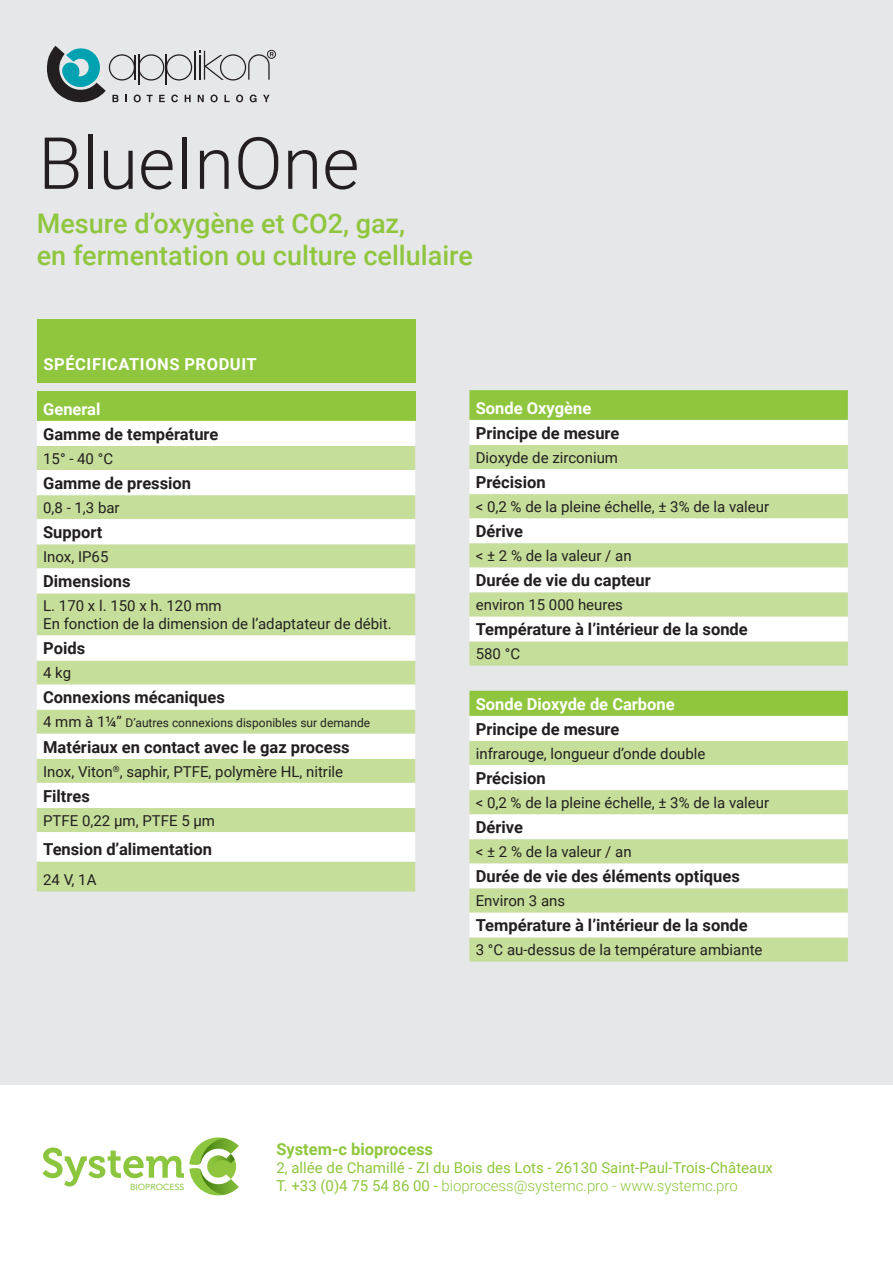
<style>
.page{position:relative;width:893px;height:1263px;background:#fff}
.page>*{position:absolute;margin:0;border:0;box-sizing:border-box;transform-origin:0 0}
.t1{font:300 72px "Roboto";color:#231f20}
.t2{font:500 27px/32.4px "Roboto";color:#8fc63e}
.ss_titre_tableau{font:700 16.5px "Roboto";color:#231f20}
.t3{font:700 16.5px "Roboto";color:#fff}
.t4{font:700 16.5px "Roboto";letter-spacing:.035em;color:#fff}
.adresse-contact{font:700 16.5px "Roboto";color:#8fc63e}
.spec{font:15px "Roboto";color:#231f20}
.adresse-contact-2{font:15px "Roboto";color:#8fc63e}
.adresse-contact-3{font:300 15px "Roboto";color:#8fc63e}
.t5{font:12px "Roboto";color:#231f20}
.t6{font:8.85px "Avenir";color:#8bc63e}
.s1{font-size:15px}
.s2{font-weight:400}
</style>
<div class="page">
<div style="left:0;top:0;width:893px;height:1084px;background:#e6e7e9"></div>
<svg style="left:43px;top:1137px;width:196px;height:58px"></svg>
<div style="left:267px;top:50px;width:9px;height:9px;border:1px solid #231f20;border-radius:50%"></div>
<hr style="left:194px;top:51px;width:2px;height:29px;background:#231f20">
<svg style="left:199px;top:51px;width:74px;height:30px"></svg>
<svg style="left:47px;top:46px;width:145px;height:56px"></svg>
<svg style="left:198px;top:95px;width:6px;height:7px"></svg>
<svg style="left:210px;top:95px;width:8px;height:7px"></svg>
<svg style="left:224px;top:95px;width:6px;height:7px"></svg>
<svg style="left:236px;top:95px;width:7px;height:7px"></svg>
<svg style="left:250px;top:95px;width:7px;height:7px"></svg>
<svg style="left:263px;top:95px;width:7px;height:7px"></svg>
<div style="left:37px;top:319px;width:378px;height:64px;background:#8fc63e"></div>
<div style="left:37px;top:391px;width:378px;height:30px;background:#8fc63e"></div>
<div style="left:37px;top:421px;width:378px;height:25px;background:#fff"></div>
<svg style="left:37px;top:446px;width:378px;height:445px;background:#d5e7b6"></svg>
<svg style="left:37px;top:470px;width:378px;height:338px;background:#e3efcf"></svg>
<svg style="left:469px;top:390px;width:379px;height:30px;background:#8fc63f"></svg>
<div style="left:469px;top:420px;width:379px;height:25px;background:#fff"></div>
<svg style="left:469px;top:445px;width:379px;height:517px;background:#ddebc5"></svg>
<p class="t1" style="left:38px;top:113px;width:323px">BlueInOne</p>
<p class="t2" style="left:37px;top:206px;width:438px">Mesure d’oxygène et CO2, gaz,<br>en fermentation ou culture cellulaire</p>
<p class="t4" style="left:43px;top:352px;width:215px">SPÉCIFICATIONS PRODUIT</p>
<p class="t3" style="left:43px;top:397px;width:59px">General</p>
<p class="ss_titre_tableau" style="left:43px;top:422px;width:177px">Gamme de température</p>
<p class="spec" style="left:43px;top:448px;width:72px">15° - 40 °C</p>
<p class="ss_titre_tableau" style="left:43px;top:471px;width:149px">Gamme de pression</p>
<p class="spec" style="left:43px;top:497px;width:78px">0,8 - 1,3 bar</p>
<p class="ss_titre_tableau" style="left:43px;top:520px;width:61px">Support</p>
<p class="spec" style="left:43px;top:546px;width:67px">Inox, IP65</p>
<p class="ss_titre_tableau" style="left:43px;top:570px;width:89px">Dimensions</p>
<p class="spec" style="left:43px;top:595px;width:180px">L. 170 x l. 150 x h. 120 mm</p>
<p class="spec" style="left:43px;top:613px;width:350px">En fonction de la dimension de l’adaptateur de débit.</p>
<p class="ss_titre_tableau" style="left:43px;top:637px;width:44px">Poids</p>
<p class="spec" style="left:43px;top:662px;width:30px">4 kg</p>
<p class="ss_titre_tableau" style="left:43px;top:686px;width:183px">Connexions mécaniques</p>
<p class="t5" style="left:43px;top:715px;width:329px"><span class="s1">4 mm à 1¼’’</span> D’autres connexions disponibles sur demande</p>
<p class="ss_titre_tableau" style="left:43px;top:735px;width:308px">Matériaux en contact avec le gaz process</p>
<p class="spec" style="left:43px;top:761px;width:302px">Inox, Viton<sup>®</sup>, saphir, PTFE, polymère HL, nitrile</p>
<p class="ss_titre_tableau" style="left:43px;top:784px;width:48px">Filtres</p>
<p class="spec" style="left:43px;top:810px;width:173px">PTFE 0,22 µm, PTFE 5 µm</p>
<p class="ss_titre_tableau" style="left:43px;top:838px;width:170px">Tension d’alimentation</p>
<p class="spec" style="left:43px;top:869px;width:55px">24 V, 1A</p>
<p class="t3" style="left:476px;top:396px;width:117px">Sonde Oxygène</p>
<p class="ss_titre_tableau" style="left:476px;top:421px;width:145px">Principe de mesure</p>
<p class="spec" style="left:476px;top:447px;width:144px">Dioxyde de zirconium</p>
<p class="ss_titre_tableau" style="left:476px;top:470px;width:71px">Précision</p>
<p class="spec" style="left:476px;top:496px;width:295px">&lt; 0,2 % de la pleine échelle, ± 3% de la valeur</p>
<p class="ss_titre_tableau" style="left:476px;top:519px;width:49px">Dérive</p>
<p class="spec" style="left:476px;top:545px;width:157px">&lt; ± 2 % de la valeur / an</p>
<p class="ss_titre_tableau" style="left:476px;top:569px;width:176px">Durée de vie du capteur</p>
<p class="spec" style="left:476px;top:594px;width:149px">environ 15 000 heures</p>
<p class="ss_titre_tableau" style="left:476px;top:618px;width:274px">Température à l’intérieur de la sonde</p>
<p class="spec" style="left:476px;top:643px;width:46px">580 °C</p>
<p class="t3" style="left:476px;top:692px;width:200px">Sonde Dioxyde de Carbone</p>
<p class="ss_titre_tableau" style="left:476px;top:717px;width:145px">Principe de mesure</p>
<p class="spec" style="left:476px;top:743px;width:231px">infrarouge, longueur d’onde double</p>
<p class="ss_titre_tableau" style="left:476px;top:766px;width:71px">Précision</p>
<p class="spec" style="left:476px;top:792px;width:295px">&lt; 0,2 % de la pleine échelle, ± 3% de la valeur</p>
<p class="ss_titre_tableau" style="left:476px;top:815px;width:49px">Dérive</p>
<p class="spec" style="left:476px;top:841px;width:157px">&lt; ± 2 % de la valeur / an</p>
<p class="ss_titre_tableau" style="left:476px;top:865px;width:266px">Durée de vie des éléments optiques</p>
<p class="spec" style="left:476px;top:890px;width:91px">Environ 3 ans</p>
<p class="ss_titre_tableau" style="left:476px;top:914px;width:274px">Température à l’intérieur de la sonde</p>
<p class="spec" style="left:476px;top:939px;width:288px">3 °C au-dessus de la température ambiante</p>
<p class="adresse-contact" style="left:276px;top:1137px;width:158px">System-c bioprocess</p>
<p class="adresse-contact-2" style="left:276px;top:1157px;width:498px">2, allée de Chamillé - ZI du Bois des Lots - 26130 Saint-Paul-Trois-Châteaux</p>
<p class="t6" style="left:130px;top:1179px;width:56px">BIOPROCESS</p>
<p class="adresse-contact-3" style="left:276px;top:1175px;width:463px"><span class="s2">T. +33 (0)4 75 54 86 00 -</span> bioprocess@systemc.pro - www.systemc.pro</p>
</div>
